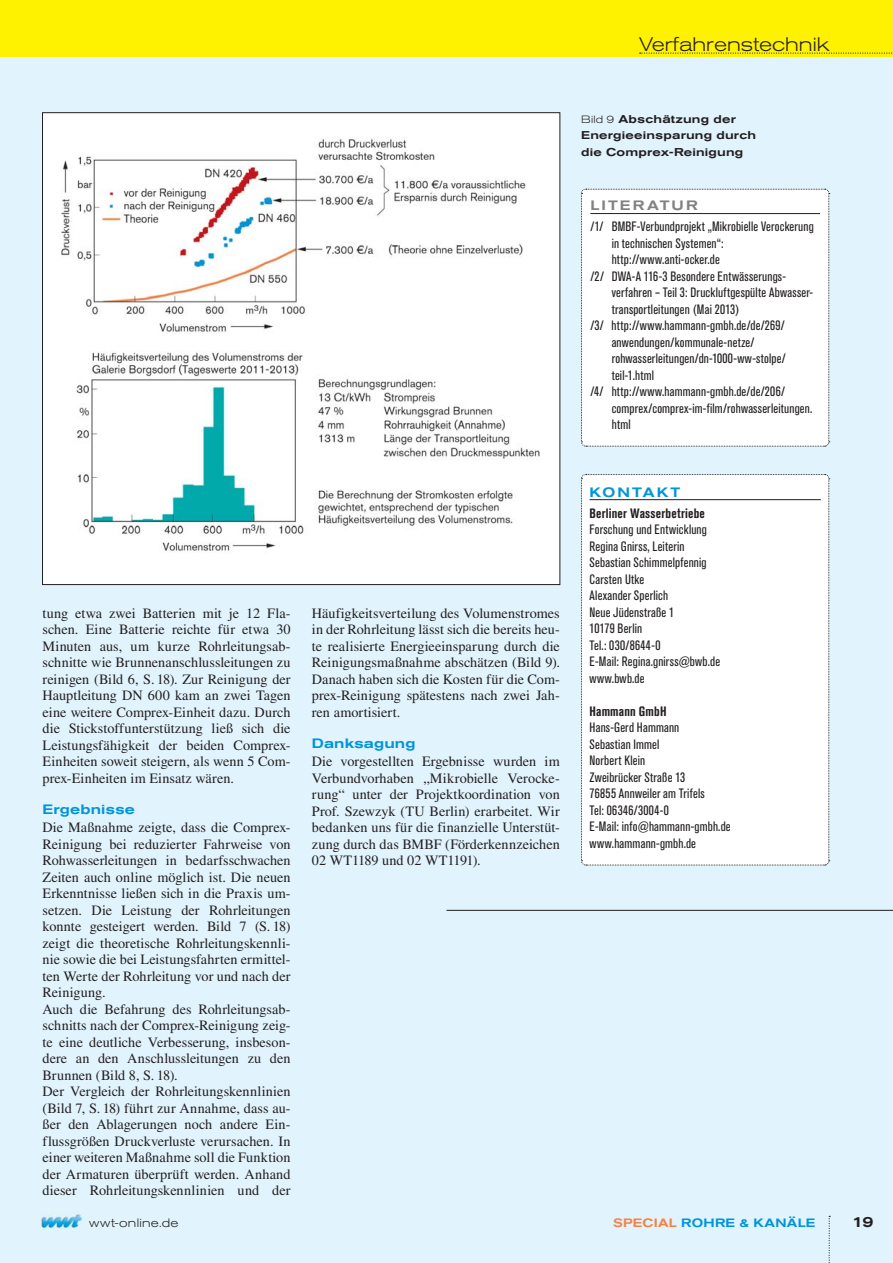
<style>
.page{position:relative;width:893px;height:1263px;background:#e1f3fd}
.page>*{position:absolute;margin:0;border:0;box-sizing:border-box;transform-origin:0 0}
.t1{font:300 expanded 19.5px "Akzidenz Grotesk BQ";color:#231f20}
.t2{font:500 expanded 15px "Akzidenz Grotesk BQ";color:#231f20}
.t3{font:14.25px/16.5px "Times LT Std";color:#231f20;text-align:justify}
.t4{font:condensed 13.5px/16.5px "Akzidenz Grotesk BQ";letter-spacing:.015em;color:#231f20}
.t5{font:700 condensed 13.5px "Akzidenz Grotesk BQ";letter-spacing:.01em;color:#231f20}
.t6{font:500 expanded 13.5px "Akzidenz Grotesk BQ";letter-spacing:.01em;color:#0095d9}
.t7{font:500 expanded 13.5px "Akzidenz Grotesk BQ";letter-spacing:.15em;color:#808284}
.t8{font:500 expanded 13.5px "Akzidenz Grotesk BQ";letter-spacing:.155em;color:#0095d9}
.t9{font:500 expanded 12px "Akzidenz Grotesk BQ";letter-spacing:.02em;color:#0095d9}
.t10{font:300 expanded 12px "Akzidenz Grotesk BQ";letter-spacing:.02em;color:#231f20}
.t11{font:500 expanded 11.25px/16.5px "Akzidenz Grotesk BQ";letter-spacing:.015em;color:#231f20}
.s1{font-weight:300;font-size:10.5px}
.s2{color:#f58345}
</style>
<div class="page">
<div style="left:0;top:0;width:893px;height:56px;background:#fff200"></div>
<svg style="left:640px;top:53px;width:253px;height:1px"></svg>
<svg style="left:829px;top:1216px;width:1px;height:47px"></svg>
<img style="left:41px;top:1212px;width:42px;height:17px">
<div style="left:43px;top:113px;width:517px;height:471px;background:#fff"></div>
<img style="left:61px;top:138px;width:479px;height:413px">
<div style="left:581px;top:188px;width:249px;height:259px;background:#fff"></div>
<div style="left:581px;top:474px;width:249px;height:392px;background:#fff"></div>
<hr style="left:446px;top:910px;width:447px;height:1px;background:#231f20">
<h1 class="t1" style="left:639px;top:37px;width:192px">Verfahrenstechnik</h1>
<p class="t11" style="left:581px;top:112px;width:176px"><span class="s1">Bild 9</span> Abschätzung der<br>Energieeinsparung durch die Comprex-Reinigung</p>
<p class="t3" style="left:43px;top:606px;width:250px">tung etwa zwei Batterien mit je 12 Fla&shy;schen. Eine Batterie reichte für etwa 30<br>Minuten aus, um kurze Rohrleitungsab&shy;schnitte wie Brunnenanschlussleitungen zu reinigen (Bild 6, S. 18). Zur Reinigung der Hauptleitung DN 600 kam an zwei Tagen eine weitere Comprex-Einheit dazu. Durch die Stickstoffunterstützung ließ sich die Leistungsfähigkeit der beiden Comprex-Einheiten soweit steigern, als wenn 5 Com&shy;prex-Einheiten im Einsatz wären.</p>
<p class="t6" style="left:43px;top:804px;width:94px">Ergebnisse</p>
<p class="t3" style="left:43px;top:821px;width:250px;text-align:left">Die Maßnahme zeigte, dass die Comprex-Reinigung bei reduzierter Fahrweise von Rohwasserleitungen in bedarfsschwachen Zeiten auch online möglich ist. Die neuen Erkenntnisse ließen sich in die Praxis um&shy;setzen. Die Leistung der Rohrleitungen konnte gesteigert werden. Bild 7 (S. 18) zeigt die theoretische Rohrleitungskennli&shy;nie sowie die bei Leistungsfahrten ermittel&shy;ten Werte der Rohrleitung vor und nach der Reinigung.<br>Auch die Befahrung des Rohrleitungsab&shy;schnitts nach der Comprex-Reinigung zeig&shy;te eine deutliche Verbesserung, insbeson&shy;dere an den Anschlussleitungen zu den Brunnen (Bild 8, S. 18).<br>Der Vergleich der Rohrleitungskennlinien (Bild 7, S. 18) führt zur Annahme, dass au&shy;ßer den Ablagerungen noch andere Ein&shy;flussgrößen Druckverluste verursachen. In einer weiteren Maßnahme soll die Funktion der Armaturen überprüft werden. Anhand dieser Rohr leitungskennlinien und der</p>
<p class="t3" style="left:312px;top:606px;width:250px">Häufigkeitsverteilung des Volumenstromes in der Rohrleitung lässt sich die bereits heu&shy;te realisierte Energieeinsparung durch die Reinigungsmaßnahme abschätzen (Bild 9).<br>Danach haben sich die Kosten für die Com&shy;prex-Reinigung spätestens nach zwei Jah&shy;ren amortisiert.</p>
<p class="t6" style="left:312px;top:738px;width:105px">Danksagung</p>
<p class="t3" style="left:312px;top:755px;width:250px">Die vorgestellten Ergebnisse wurden im Verbundvorhaben „Mikrobielle Verocke&shy;rung“ unter der Projektkoordination von Prof. Szewzyk (TU Berlin) erarbeitet. Wir bedanken uns für die finanzielle Unterstüt&shy;zung durch das BMBF (Förderkennzeichen 02 WT1189 und 02 WT1191).</p>
<p class="t7" style="left:590px;top:201px;width:109px">LITERATUR</p>
<p class="t4" style="left:590px;top:220px;width:225px">/1/ BMBF-Verbundprojekt „Mikrobielle Verockerung</p>
<p class="t4" style="left:612px;top:236px;width:114px">in technischen Systemen“:</p>
<p class="t4" style="left:612px;top:253px;width:110px">http://www.anti-ocker.de</p>
<p class="t4" style="left:590px;top:269px;width:197px">/2/ DWA-A 116-3 Besondere Entwässerungs-</p>
<p class="t4" style="left:612px;top:286px;width:203px">verfahren – Teil 3: Druckluftgespülte Abwasser-</p>
<p class="t4" style="left:612px;top:302px;width:129px">transportleitungen (Mai 2013)</p>
<p class="t4" style="left:590px;top:319px;width:196px">/3/ http://www.hammann-gmbh.de/de/269/</p>
<p class="t4" style="left:612px;top:335px;width:144px">anwendungen/kommunale-netze/</p>
<p class="t4" style="left:612px;top:352px;width:176px">rohwasserleitungen/dn-1000-ww-stolpe/</p>
<p class="t4" style="left:612px;top:368px;width:44px">teil-1.html</p>
<p class="t4" style="left:590px;top:385px;width:196px">/4/ http://www.hammann-gmbh.de/de/206/</p>
<p class="t4" style="left:612px;top:401px;width:202px">comprex/comprex-im-film/rohwasserleitungen.</p>
<p class="t4" style="left:612px;top:418px;width:20px">html</p>
<p class="t8" style="left:590px;top:487px;width:92px">KONTAKT</p>
<p class="t5" style="left:590px;top:508px;width:117px">Berliner Wasserbetriebe</p>
<p class="t4" style="left:590px;top:522px;width:132px">Forschung und Entwicklung<br>Regina Gnirss, Leiterin<br>Sebastian Schimmelpfennig<br>Carsten Utke<br>Alexander Sperlich<br>Neue Jüdenstraße 1<br>10179 Berlin<br>Tel.: 030/8644-0<br>E-Mail: Regina.gnirss@bwb.de www.bwb.de</p>
<p class="t5" style="left:590px;top:706px;width:78px">Hammann GmbH</p>
<p class="t4" style="left:590px;top:720px;width:143px">Hans-Gerd Hammann<br>Sebastian Immel<br>Norbert Klein<br>Zweibrücker Straße 13<br>76855 Annweiler am Trifels<br>Tel: 06346/3004-0<br>E-Mail: info@hammann-gmbh.de www.hammann-gmbh.de</p>
<p class="t10" style="left:89px;top:1218px;width:91px">wwt-online.de</p>
<p class="t9" style="left:613px;top:1218px;width:204px"><span class="s2">SPECIAL</span> ROHRE &amp; KANÄLE</p>
<p class="t2" style="left:852px;top:1216px;width:23px">19</p>
</div>
